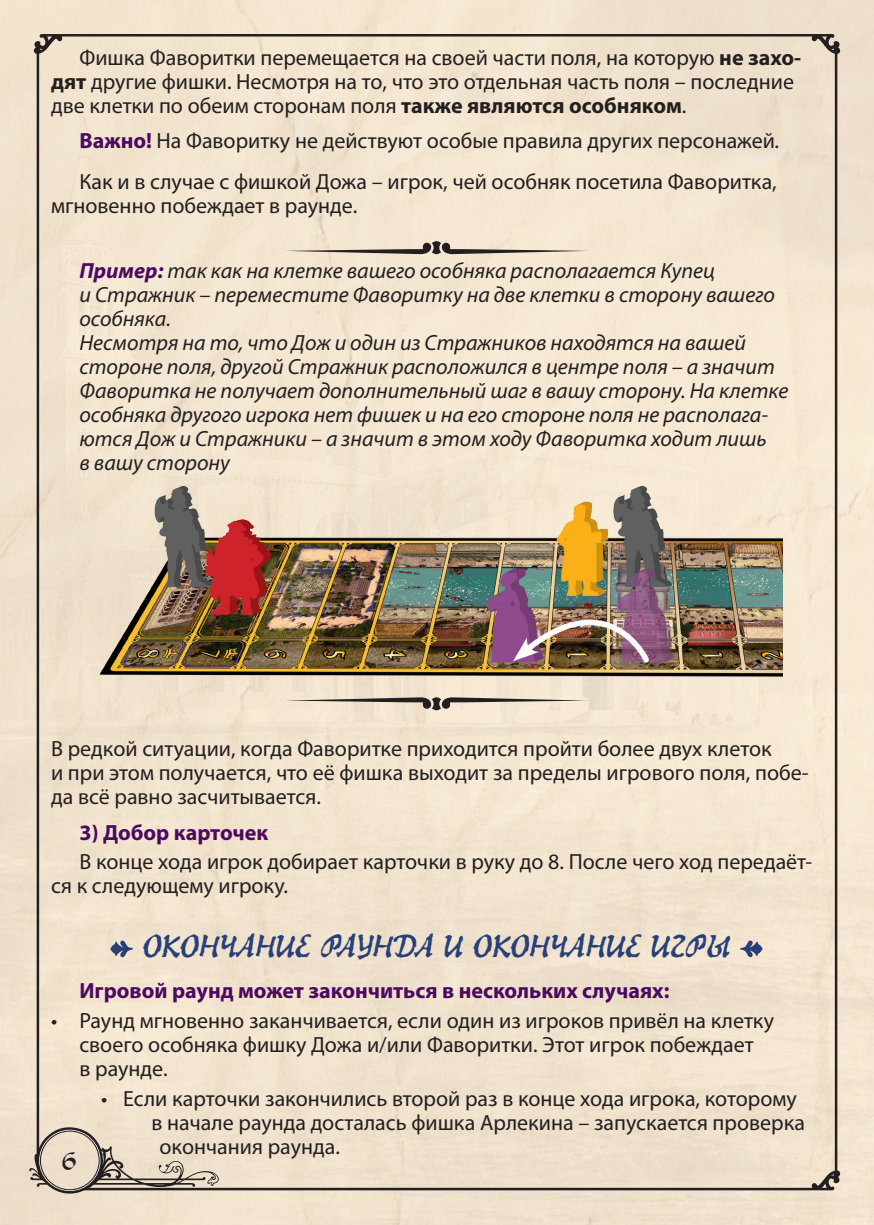
<style>
.page{position:relative;width:874px;height:1225px;background:#fff}
.page>*{position:absolute;margin:0;border:0;box-sizing:border-box;transform-origin:0 0}
.t1{font:32px "Kisty CC";color:#274178}
.t2{font:24px "Vikant TYGRA";color:#231f20}
.t3{font:22px/24px "Myriad Pro";color:#231f20}
.t4{font:italic 22px/24px "Myriad Pro";color:#231f20}
.t5{font:700 22px "Myriad Pro";color:#4b0a61}
.s1{font-weight:700}
.s2{font-weight:700;color:#4b0a61}
.s3{font-style:italic}
</style>
<div class="page">
<img style="left:0;top:0;width:873px;height:1225px">
<svg style="left:29px;top:1125px;width:190px;height:69px"></svg>
<div style="left:34px;top:34px;width:805px;height:1156px;background:#f2e4cf"></div>
<svg style="left:284px;top:241px;width:304px;height:13px;background:#c1b6a6"></svg>
<img style="left:91px;top:476px;width:690px;height:208px">
<svg style="left:284px;top:697px;width:304px;height:13px;background:#c1b6a6"></svg>
<svg style="left:110px;top:940px;width:23px;height:17px"></svg>
<svg style="left:739px;top:940px;width:23px;height:17px"></svg>
<p class="t3" style="left:51px;top:45px;width:751px;text-indent:28px">Фишка Фаворитки перемещается на своей части поля, на которую <span class="s1">не захо&shy;дят</span> другие фишки. Несмотря на то, что это отдельная часть поля – последние две клетки по обеим сторонам поля <span class="s1">также являются особняком</span>.</p>
<p class="t3" style="left:79px;top:120px;width:701px;line-height:41px"><span class="s2">Важно!</span> На Фаворитку не действуют особые правила других персонажей<span class="s3">.<br></span>Как и в случае с фишкой Дожа – игрок, чей особняк посетила Фаворитка,</p>
<p class="t3" style="left:51px;top:193px;width:308px">мгновенно побеждает в раунде.</p>
<p class="t4" style="left:79px;top:258px;width:710px"><span class="s2">Пример:</span> так как на клетке вашего особняка располагается Купец<br>и Стражник – переместите Фаворитку на две клетки в сторону вашего особняка.<br>Несмотря на то, что Дож и один из Стражников находятся на вашей стороне поля, другой Стражник расположился в центре поля – а значит Фаворитка не получает дополнительный шаг в вашу сторону. На клетке особняка другого игрока нет фишек и на его стороне поля не располага&shy;ются Дож и Стражники – а значит в этом ходу Фаворитка ходит лишь<br>в вашу сторону</p>
<p class="t3" style="left:51px;top:736px;width:758px">В редкой ситуации, когда Фаворитке приходится пройти более двух клеток<br>и при этом получается, что её фишка выходит за пределы игрового поля, побе&shy;да всё равно засчитывается.</p>
<p class="t5" style="left:79px;top:818px;width:190px">3) Добор карточек</p>
<p class="t3" style="left:51px;top:849px;width:762px;text-indent:28px">В конце хода игрок добирает карточки в руку до 8. После чего ход передаёт&shy;ся к следующему игроку.</p>
<h1 class="t1" style="left:143px;top:926px;width:588px">ОКОНЧАНИЕ РАУНДА И ОКОНЧАНИЕ ИГРЫ</h1>
<p class="t5" style="left:79px;top:976px;width:591px">Игровой раунд может закончиться в нескольких случаях:</p>
<p class="t3" style="left:79px;top:1008px;width:695px;text-indent:-28px">• Раунд мгновенно заканчивается, если один из игроков привёл на клетку своего особняка фишку Дожа и/или Фаворитки. Этот игрок побеждает<br>в раунде.</p>
<p class="t3" style="left:101px;top:1085px;width:696px">• Если карточки закончились второй раз в конце хода игрока, которому</p>
<p class="t3" style="left:151px;top:1109px;width:654px">в начале раунда досталась фишка Арлекина – запускается проверка</p>
<p class="t3" style="left:159px;top:1133px;width:182px">окончания раунда.</p>
<p class="t2" style="left:62px;top:1143px;width:16px">6</p>
</div>
